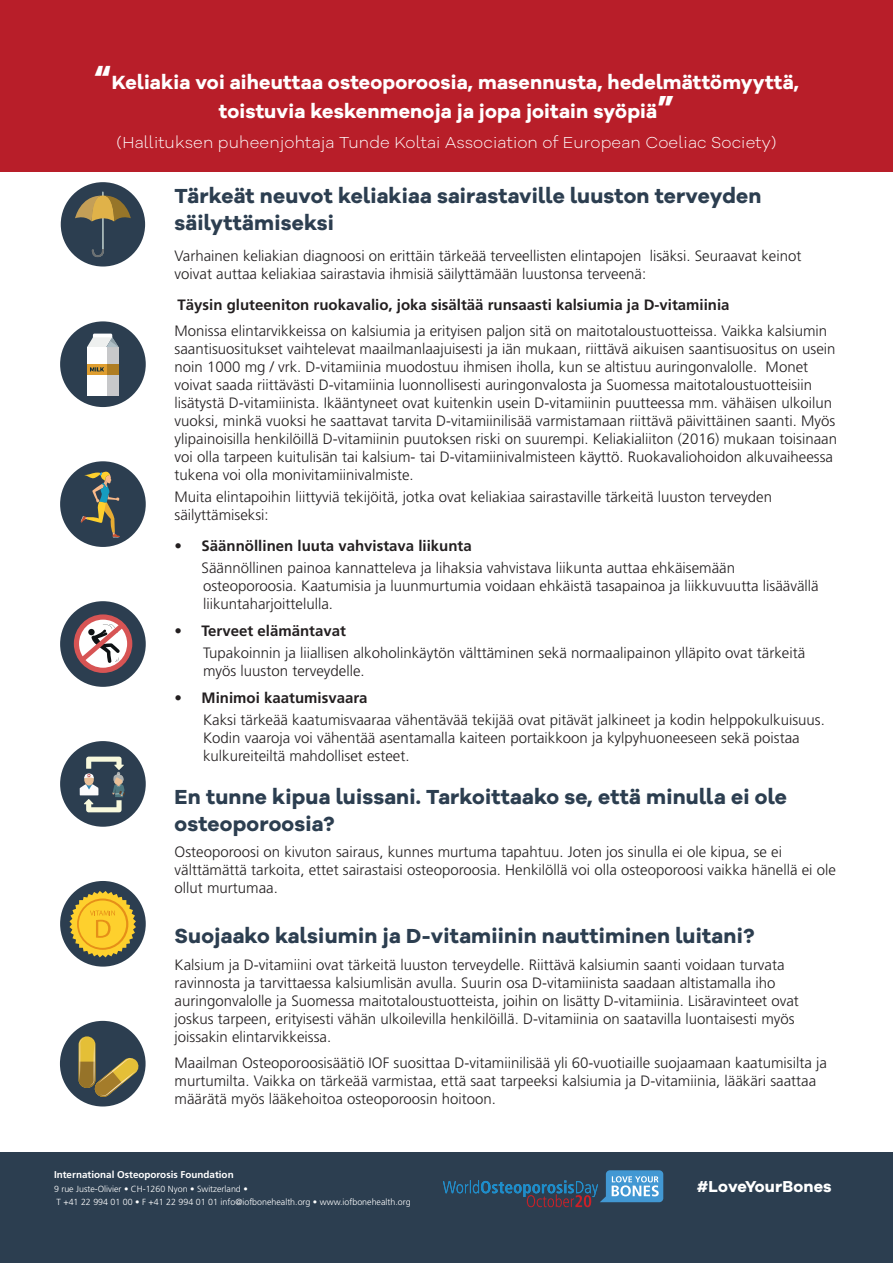
<style>
.page{position:relative;width:893px;height:1263px;background:#fff}
.page>*{position:absolute;margin:0;border:0;box-sizing:border-box;transform-origin:0 0}
.t1{font:700 21px/27px "Galano Grotesque Alt";letter-spacing:.01em;color:#2c3e50}
.t2{font:700 19.65px/29.5px "Galano Grotesque Alt";letter-spacing:.01em;color:#fff;text-align:center}
.t3{font:300 16.35px "Galano Grotesque Alt";letter-spacing:.01em;color:#fff}
.t4{font:700 16.35px "Galano Grotesque Alt";letter-spacing:.01em;color:#fff}
.t5{font:300 15px/18px "Frutiger";color:#231f20}
.t6{font:700 15px "Frutiger";color:#231f20}
.t7{font:700 9.9px "Frutiger";color:#fff}
.t8{font:300 8.85px/13.5px "Frutiger";color:#fff}
.s1{font-size:34.5px}
.s2{font-size:32.85px}
</style>
<div class="page">
<div style="left:0;top:1152px;width:893px;height:111px;background:#2c3e50"></div>
<div style="left:0;top:0;width:893px;height:171px;background:#b81e29"></div>
<div style="left:60px;top:881px;width:86px;height:86px;background:#2c3e50;border-radius:50%"></div>
<svg style="left:69px;top:891px;width:67px;height:66px"></svg>
<div style="left:60px;top:741px;width:86px;height:86px;background:#2c3e50;border-radius:50%"></div>
<svg style="left:80px;top:757px;width:45px;height:55px"></svg>
<div style="left:60px;top:461px;width:86px;height:86px;background:#2c3e50;border-radius:50%"></div>
<svg style="left:81px;top:471px;width:39px;height:67px"></svg>
<div style="left:60px;top:1021px;width:86px;height:85px;background:#2c3e50;border-radius:50%"></div>
<svg style="left:79px;top:1036px;width:16px;height:52px"></svg>
<svg style="left:79px;top:1038px;width:60px;height:60px"></svg>
<div style="left:61px;top:182px;width:84px;height:84px;background:#2c3e50;border-radius:50%"></div>
<svg style="left:75px;top:191px;width:56px;height:66px"></svg>
<img style="left:527px;top:1202px;width:64px;height:5px">
<svg style="left:443px;top:1170px;width:220px;height:32px"></svg>
<div style="left:60px;top:601px;width:86px;height:86px;background:#2c3e50;border-radius:50%"></div>
<svg style="left:74px;top:614px;width:58px;height:59px"></svg>
<div style="left:60px;top:321px;width:86px;height:86px;background:#2c3e50;border-radius:50%"></div>
<div style="left:93px;top:334px;width:19px;height:5px;background:#fff;border-radius:2px"></div>
<div style="left:106px;top:347px;width:13px;height:48px;background:#c7c8ca"></div>
<div style="left:87px;top:347px;width:19px;height:48px;background:#fff"></div>
<svg style="left:87px;top:337px;width:32px;height:10px"></svg>
<div style="left:106px;top:364px;width:13px;height:11px;background:#af7d23"></div>
<div style="left:87px;top:364px;width:19px;height:11px;background:#df9e30"></div>
<svg style="left:90px;top:367px;width:14px;height:5px"></svg>
<h2 class="t2" style="left:94px;top:66px;width:707px"><span class="s1">“</span>Keliakia voi aiheuttaa osteoporoosia, masennusta, hedelmättömyyttä, toistuvia keskenmenoja ja jopa joitain syöpiä<span class="s2">”</span></h2>
<p class="t3" style="left:117px;top:132px;width:661px">(Hallituksen puheenjohtaja Tunde Koltai Association of European Coeliac Society)</p>
<h1 class="t1" style="left:175px;top:182px;width:588px">Tärkeät neuvot keliakiaa sairastaville luuston terveyden säilyttämiseksi</h1>
<p class="t5" style="left:175px;top:247px;width:628px">Varhainen keliakian diagnoosi on erittäin tärkeää terveellisten elintapojen lisäksi. Seuraavat keinot voivat auttaa keliakiaa sairastavia ihmisiä säilyttämään luustonsa terveenä:</p>
<p class="t6" style="left:178px;top:296px;width:553px">Täysin gluteeniton ruokavalio, joka sisältää runsaasti kalsiumia ja D-vitamiinia</p>
<p class="t5" style="left:175px;top:322px;width:664px">Monissa elintarvikkeissa on kalsiumia ja erityisen paljon sitä on maitotaloustuotteissa. Vaikka kalsiumin saantisuositukset vaihtelevat maailmanlaajuisesti ja iän mukaan, riittävä aikuisen saantisuositus on usein noin 1000 mg / vrk. D-vitamiinia muodostuu ihmisen iholla, kun se altistuu auringonvalolle. Monet voivat saada riittävästi D-vitamiinia luonnollisesti auringonvalosta ja Suomessa maitotaloustuotteisiin lisätystä D-vitamiinista. Ikääntyneet ovat kuitenkin usein D-vitamiinin puutteessa mm. vähäisen ulkoilun vuoksi, minkä vuoksi he saattavat tarvita D-vitamiinilisää varmistamaan riittävä päivittäinen saanti. Myös ylipainoisilla henkilöillä D-vitamiinin puutoksen riski on suurempi. Keliakialiiton (2016) mukaan toisinaan voi olla tarpeen kuitulisän tai kalsium- tai D-vitamiinivalmisteen käyttö. Ruokavaliohoidon alkuvaiheessa tukena voi olla monivitamiinivalmiste.</p>
<p class="t5" style="left:175px;top:488px;width:599px">Muita elintapoihin liittyviä tekijöitä, jotka ovat keliakiaa sairastaville tärkeitä luuston terveyden säilyttämiseksi:</p>
<p class="t6" style="left:175px;top:537px;width:299px">• Säännöllinen luuta vahvistava liikunta</p>
<p class="t5" style="left:202px;top:559px;width:619px">Säännöllinen painoa kannatteleva ja lihaksia vahvistava liikunta auttaa ehkäisemään osteoporoosia. Kaatumisia ja luunmurtumia voidaan ehkäistä tasapainoa ja liikkuvuutta lisäävällä liikuntaharjoittelulla.</p>
<p class="t6" style="left:175px;top:622px;width:173px">• Terveet elämäntavat</p>
<p class="t5" style="left:203px;top:644px;width:603px">Tupakoinnin ja liiallisen alkoholinkäytön välttäminen sekä normaalipainon ylläpito ovat tärkeitä myös luuston terveydelle.</p>
<p class="t6" style="left:175px;top:689px;width:194px">• Minimoi kaatumisvaara</p>
<p class="t5" style="left:203px;top:711px;width:623px">Kaksi tärkeää kaatumisvaaraa vähentävää tekijää ovat pitävät jalkineet ja kodin helppokulkuisuus.<br>Kodin vaaroja voi vähentää asentamalla kaiteen portaikkoon ja kylpyhuoneeseen sekä poistaa kulkureiteiltä mahdolliset esteet.</p>
<h1 class="t1" style="left:175px;top:782px;width:614px">En tunne kipua luissani. Tarkoittaako se, että minulla ei ole osteoporoosia?</h1>
<p class="t5" style="left:175px;top:843px;width:663px">Osteoporoosi on kivuton sairaus, kunnes murtuma tapahtuu. Joten jos sinulla ei ole kipua, se ei välttämättä tarkoita, ettet sairastaisi osteoporoosia. Henkilöllä voi olla osteoporoosi vaikka hänellä ei ole ollut murtumaa.</p>
<h1 class="t1" style="left:175px;top:922px;width:581px">Suojaako kalsiumin ja D-vitamiinin nauttiminen luitani?</h1>
<p class="t5" style="left:175px;top:956px;width:626px">Kalsium ja D-vitamiini ovat tärkeitä luuston terveydelle. Riittävä kalsiumin saanti voidaan turvata ravinnosta ja tarvittaessa kalsiumlisän avulla. Suurin osa D-vitamiinista saadaan altistamalla iho auringonvalolle ja Suomessa maitotaloustuotteista, joihin on lisätty D-vitamiinia. Lisäravinteet ovat joskus tarpeen, erityisesti vähän ulkoilevilla henkilöillä. D-vitamiinia on saatavilla luontaisesti myös joissakin elintarvikkeissa.</p>
<p class="t5" style="left:175px;top:1054px;width:654px">Maailman Osteoporoosisäätiö IOF suosittaa D-vitamiinilisää yli 60-vuotiaille suojaamaan kaatumisilta ja murtumilta. Vaikka on tärkeää varmistaa, että saat tarpeeksi kalsiumia ja D-vitamiinia, lääkäri saattaa määrätä myös lääkehoitoa osteoporoosin hoitoon.</p>
<p class="t7" style="left:54px;top:1169px;width:181px">International Osteoporosis Foundation</p>
<p class="t8" style="left:54px;top:1182px;width:358px">9 rue Juste-Olivier • CH-1260 Nyon • Switzerland •<br>T +41 22 994 01 00 • F +41 22 994 01 01 info@iofbonehealth.org • www.iofbonehealth.org</p>
<p class="t4" style="left:697px;top:1176px;width:136px">#LoveYourBones</p>
</div>
